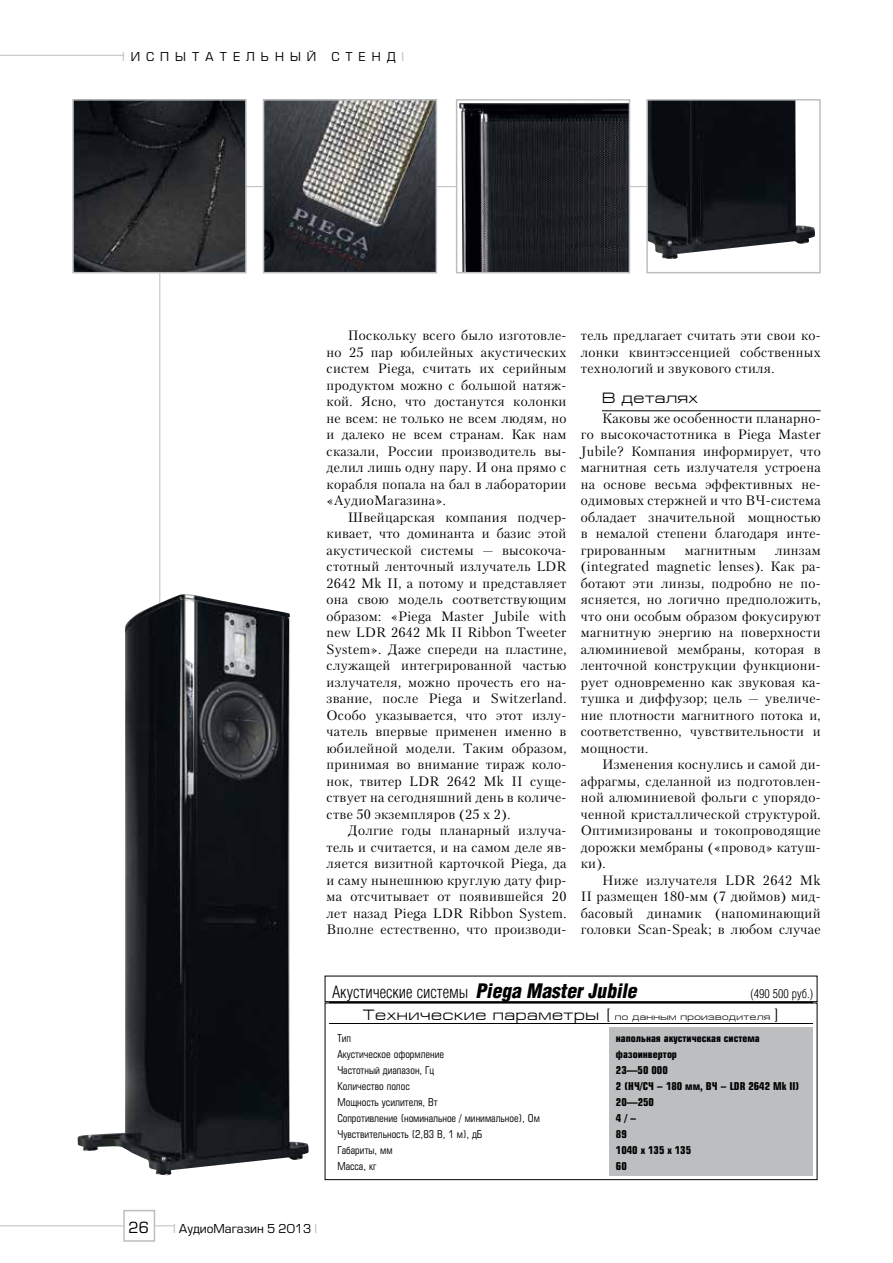
<style>
.page{position:relative;width:893px;height:1263px;background:#fff}
.page>*{position:absolute;margin:0;border:0;box-sizing:border-box;transform-origin:0 0}
.t1{font:16.5px "AG Letterica Cond L";color:#000}
.t2{font:15px "Europe Extended C";letter-spacing:.04em;color:#000}
.t3{font:15px "Europe Extended C";letter-spacing:.02em;color:#000}
.t4{font:15px "Europe C";color:#000}
.t5{font:13.5px/16.5px "Petersburg";letter-spacing:.02em;color:#000;text-align:justify}
.t6{font:12px "Europe C";letter-spacing:.5em;color:#000}
.t7{font:12px "Europe C";color:#000}
.t8{font:12px "AG Letterica Cond L";color:#000}
.t9{font:10.5px "Europe Condensed C";color:#000}
.t10{font:700 10.5px "Europe Condensed C";color:#000}
.s1{color:#bcbec0}
.s2{font-weight:700;font-style:italic;font-size:19.5px}
.s3{font-size:9px}
</style>
<div class="page">
<hr style="left:0;top:55px;width:123px;height:1px;background:#bcbec0">
<hr style="left:0;top:1225px;width:175px;height:1px;background:#bcbec0">
<div style="left:123px;top:1210px;width:32px;height:32px;background:#fff;border:2px solid #bcbec0"></div>
<hr style="left:159px;top:205px;width:1px;height:416px;background:#bcbec0">
<hr style="left:232px;top:186px;width:563px;height:1px;background:#bcbec0">
<hr style="left:602px;top:411px;width:219px;height:1px;background:#000">
<img style="left:75px;top:102px;width:169px;height:168px">
<div style="left:72px;top:99px;width:175px;height:174px;border:2px solid #bcbec0"></div>
<img style="left:649px;top:102px;width:166px;height:157px">
<div style="left:646px;top:99px;width:175px;height:174px;border:2px solid #bcbec0"></div>
<div style="left:609px;top:1027px;width:204px;height:148px;background:#bcbec0"></div>
<div style="left:325px;top:1003px;width:492px;height:177px;border:1px solid #000"></div>
<hr style="left:329px;top:1002px;width:484px;height:1px;background:#000">
<hr style="left:329px;top:1023px;width:484px;height:1px;background:#000">
<div style="left:325px;top:976px;width:492px;height:26px;border:1px solid #000"></div>
<img style="left:459px;top:103px;width:168px;height:167px">
<div style="left:456px;top:99px;width:174px;height:174px;border:2px solid #bcbec0"></div>
<img style="left:266px;top:102px;width:168px;height:168px">
<div style="left:263px;top:99px;width:174px;height:174px;border:2px solid #bcbec0"></div>
<img style="left:78px;top:594px;width:231px;height:581px">
<p class="t6" style="left:122px;top:49px;width:196px"><span class="s1">I</span>ИСПЫТАТЕЛЬНЫЙ</p>
<p class="t6" style="left:331px;top:49px;width:74px">СТЕНД<span class="s1">I</span></p>
<p class="t5" style="left:327px;top:327px;width:241px;text-indent:21px">Поскольку всего было изготовле&shy;но 25 пар юбилейных акустических систем Piega, считать их серийным продуктом можно с большой натяж&shy;кой. Ясно, что достанутся колонки не всем: не только не всем людям, но и далеко не всем странам. Как нам сказали, России производитель вы&shy;делил лишь одну пару. И она прямо с корабля попала на бал в лаборатории «АудиоМагазина».</p>
<p class="t5" style="left:327px;top:509px;width:241px;text-indent:21px">Швейцарская компания подчер&shy;кивает, что доминанта и базис этой акустической системы — высокоча&shy;стотный ленточный излучатель LDR 2642 Mk II, а потому и представляет она свою модель соответствующим образом: «Piega Master Jubile with new LDR 2642 Mk II Ribbon Tweeter System». Даже спереди на пластине, служащей интегрированной частью излучателя, можно прочесть его на&shy;звание, после Piega и Switzerland.<br>Особо указывается, что этот излу&shy;чатель впервые применен именно в юбилейной модели. Таким образом, принимая во внимание тираж коло&shy;нок, твитер LDR 2642 Mk II суще&shy;ствует на сегодняшний день в количе&shy;стве 50 экземпляров (25 х 2).</p>
<p class="t5" style="left:327px;top:822px;width:241px;text-indent:21px">Долгие годы планарный излуча&shy;тель и считается, и на самом деле яв&shy;ляется визитной карточкой Piega, да и саму нынешнюю круглую дату фир&shy;ма отсчитывает от появившейся 20 лет назад Piega LDR Ribbon System.<br>Вполне естественно, что производи-</p>
<p class="t5" style="left:581px;top:327px;width:241px">тель предлагает считать эти свои ко&shy;лонки квинтэссенцией собственных технологий и звукового стиля.</p>
<p class="t3" style="left:602px;top:390px;width:98px">В деталях</p>
<p class="t5" style="left:581px;top:410px;width:241px;text-indent:21px">Каковы же особенности планарно&shy;го высокочастотника в Piega Master Jubile? Компания информирует, что магнитная сеть излучателя устроена на основе весьма эффективных не&shy;одимовых стержней и что ВЧ-система обладает значительной мощностью в немалой степени благодаря инте&shy;грированным</p>
<p class="t5" style="left:581px;top:542px;width:241px;text-indent:194px">линзам (integrated magnetic lenses). Как ра&shy;ботают эти линзы, подробно не по&shy;ясняется, но логично предположить, что они особым образом фокусируют магнитную энергию на поверхности алюминиевой мембраны, которая в ленточной конструкции функциони&shy;рует одновременно как звуковая ка&shy;тушка и диффузор; цель — увеличе&shy;ние плотности магнитного потока и, соответственно, чувствительности и мощности.</p>
<p class="t5" style="left:581px;top:756px;width:241px;text-indent:21px">Изменения коснулись и самой ди&shy;афрагмы, сделанной из подготовлен&shy;ной алюминиевой фольги с упорядо&shy;ченной кристаллической структурой.<br>Оптимизированы и токопроводящие дорожки мембраны («провод» катуш&shy;ки).</p>
<p class="t5" style="left:581px;top:872px;width:241px;text-indent:21px">Ниже излучателя LDR 2642 Mk II размещен 180-мм (7 дюймов) мид&shy;басовый динамик (напоминающий головки Scan-Speak; в любом случае</p>
<p class="t5" style="left:685px;top:542px;width:73px">магнитным</p>
<p class="t1" style="left:332px;top:982px;width:307px">Акустические системы <span class="s2">Piega Master Jubile</span></p>
<p class="t8" style="left:750px;top:986px;width:64px">(490 500 руб.)</p>
<p class="t2" style="left:363px;top:1007px;width:417px">Tехнические параметры [ <span class="s3">по данным производителя</span> ]</p>
<p class="t4" style="left:128px;top:1219px;width:22px">26</p>
<p class="t7" style="left:173px;top:1222px;width:146px"><span class="s1">I</span> АудиоМагазин 5 2013 <span class="s1">I</span></p>
<p class="t9" style="left:337px;top:1031px;width:15px">Тип</p>
<p class="t10" style="left:616px;top:1031px;width:145px">напольная акустическая система</p>
<p class="t9" style="left:337px;top:1047px;width:108px">Акустическое оформление</p>
<p class="t10" style="left:616px;top:1047px;width:63px">фазоинвертор</p>
<p class="t9" style="left:337px;top:1064px;width:98px">Частотный диапазон, Гц</p>
<p class="t10" style="left:616px;top:1063px;width:53px">23—50 000</p>
<p class="t9" style="left:337px;top:1080px;width:74px">Количество полос</p>
<p class="t10" style="left:616px;top:1079px;width:185px">2 (НЧ/СЧ – 180 мм, ВЧ – LDR 2642 Mk II)</p>
<p class="t9" style="left:337px;top:1096px;width:102px">Мощность усилителя, Вт</p>
<p class="t10" style="left:616px;top:1095px;width:40px">20—250</p>
<p class="t9" style="left:337px;top:1112px;width:204px">Сопротивление (номинальное / минимальное), Ом</p>
<p class="t10" style="left:616px;top:1111px;width:22px">4/–</p>
<p class="t9" style="left:337px;top:1128px;width:147px">Чувствительность (2,83 В, 1 м), дБ</p>
<p class="t10" style="left:616px;top:1127px;width:12px">89</p>
<p class="t9" style="left:337px;top:1144px;width:57px">Габариты, мм</p>
<p class="t10" style="left:616px;top:1143px;width:77px">1040 x 135 x 135</p>
<p class="t9" style="left:337px;top:1160px;width:41px">Масса, кг</p>
<p class="t10" style="left:616px;top:1159px;width:12px">60</p>
</div>
